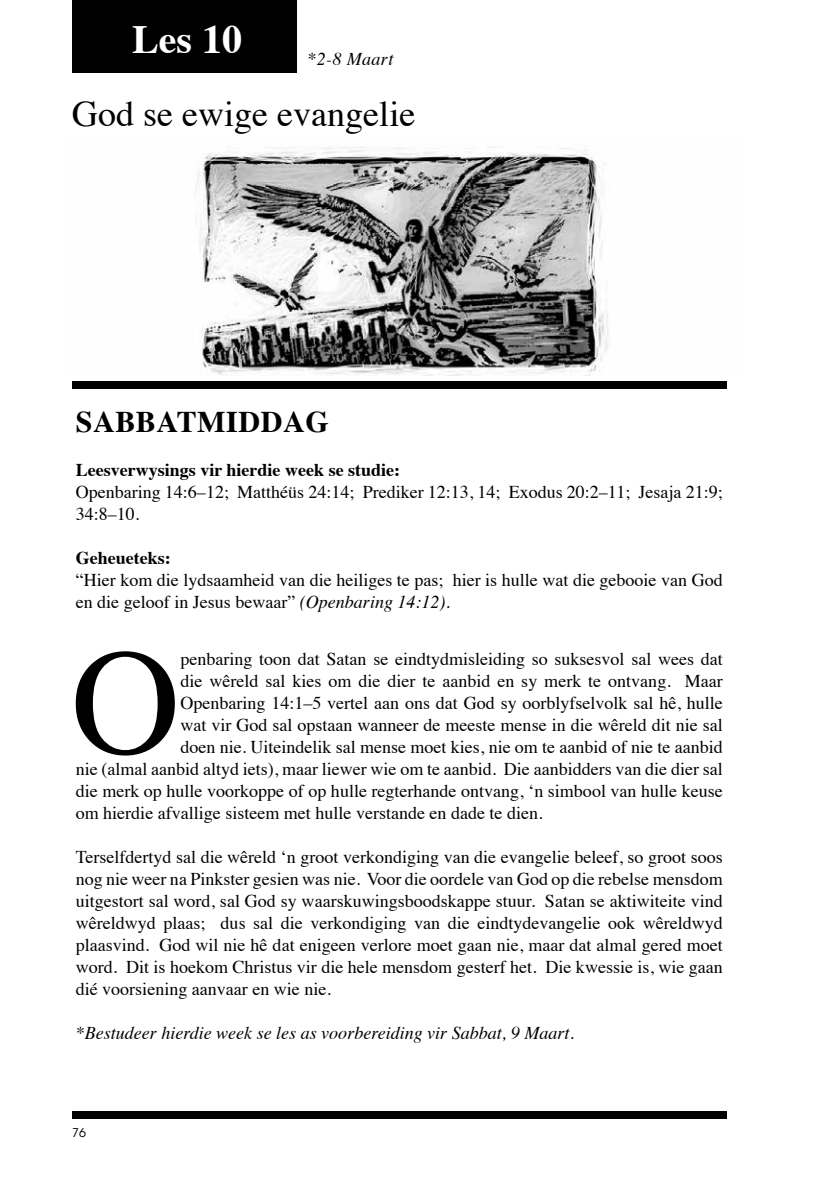
<style>
.page{position:relative;width:840px;height:1191px;background:#fff}
.page>*{position:absolute;margin:0;border:0;box-sizing:border-box;transform-origin:0 0}
.t1{font:151px "Times";color:#000}
.t2{font:700 40px "Times";color:#fff}
.t3{font:36px "Times";color:#000}
.t4{font:700 30px "Times";letter-spacing:.02em;color:#000}
.t5{font:18px/22px "Times";color:#000}
.t6{font:italic 18px "Times";color:#000}
.t7{font:700 18px "Times";color:#000}
.t8{font:12px "ITC Avant Garde Std";color:#000}
.s1{font-style:italic}
</style>
<div class="page">
<div style="left:72px;top:1111px;width:654px;height:8px;background:#000"></div>
<div style="left:72px;top:0;width:225px;height:72px;background:#000"></div>
<div style="left:72px;top:382px;width:654px;height:7px;background:#000"></div>
<img style="left:195px;top:147px;width:414px;height:229px">
<h2 class="t2" style="left:132px;top:1px;width:111px">Les 10</h2>
<p class="t6" style="left:307px;top:43px;width:87px">*2-8 Maart</p>
<h3 class="t3" style="left:72px;top:80px;width:344px">God se ewige evangelie</h3>
<h3 class="t4" style="left:76px;top:393px;width:254px">SABBATMIDDAG</h3>
<p class="t7" style="left:76px;top:452px;width:326px">Leesverwysings vir hierdie week se studie:</p>
<p class="t5" style="left:76px;top:479px;width:648px">Openbaring 14:6–12; Matthéüs 24:14; Prediker 12:13, 14; Exodus 20:2–11; Jesaja 21:9;<br>34:8–10.</p>
<p class="t7" style="left:76px;top:540px;width:96px">Geheueteks:</p>
<p class="t5" style="left:76px;top:567px;width:648px">“Hier kom die lydsaamheid van die heiliges te pas; hier is hulle wat die gebooie van God en die geloof in Jesus bewaar” <span class="s1">(Openbaring 14:12).</span></p>
<h1 class="t1" style="left:71px;top:561px;width:111px">O</h1>
<p class="t5" style="left:180px;top:647px;width:543px">penbaring toon dat Satan se eindtydmisleiding so suksesvol sal wees dat</p>
<p class="t5" style="left:180px;top:669px;width:543px">die wêreld sal kies om die dier te aanbid en sy merk te ontvang. Maar</p>
<p class="t5" style="left:180px;top:691px;width:543px">Openbaring 14:1–5 vertel aan ons dat God sy oorblyfselvolk sal hê, hulle</p>
<p class="t5" style="left:180px;top:713px;width:543px">wat vir God sal opstaan wanneer de meeste mense in die wêreld dit nie sal</p>
<p class="t5" style="left:180px;top:735px;width:543px">doen nie. Uiteindelik sal mense moet kies, nie om te aanbid of nie te aanbid</p>
<p class="t5" style="left:76px;top:757px;width:648px">nie (almal aanbid altyd iets), maar liewer wie om te aanbid. Die aanbidders van die dier sal</p>
<p class="t5" style="left:76px;top:779px;width:648px">die merk op hulle voorkoppe of op hulle regterhande ontvang, ‘n simbool van hulle keuse</p>
<p class="t5" style="left:76px;top:801px;width:468px">om hierdie afvallige sisteem met hulle verstande en dade te dien.</p>
<p class="t5" style="left:76px;top:844px;width:648px;text-align:justify">Terselfdertyd sal die wêreld ‘n groot verkondiging van die evangelie beleef, so groot soos nog nie weer na Pinkster gesien was nie. Voor die oordele van God op die rebelse mensdom uitgestort sal word, sal God sy waarskuwingsboodskappe stuur. Satan se aktiwiteite vind wêreldwyd plaas; dus sal die verkondiging van die eindtydevangelie ook wêreldwyd plaasvind. God wil nie hê dat enigeen verlore moet gaan nie, maar dat almal gered moet word. Dit is hoekom Christus vir die hele mensdom gesterf het. Die kwessie is, wie gaan dié voorsiening aanvaar en wie nie.</p>
<p class="t6" style="left:76px;top:1017px;width:499px">*Bestudeer hierdie week se les as voorbereiding vir Sabbat, 9 Maart.</p>
<p class="t8" style="left:72px;top:1125px;width:15px">76</p>
</div>
